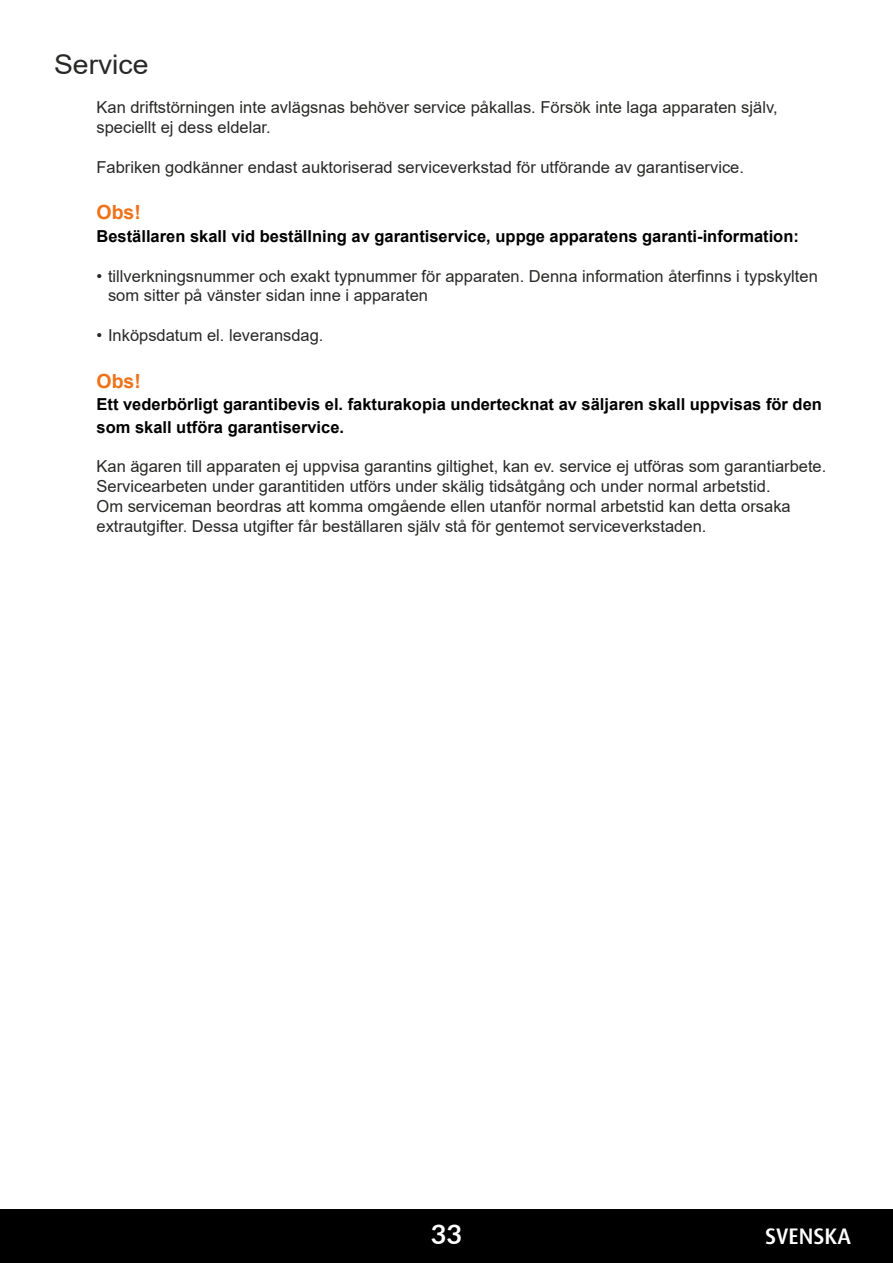
<style>
.page{position:relative;width:893px;height:1263px;background:#fff}
.page>*{position:absolute;margin:0;border:0;box-sizing:border-box;transform-origin:0 0}
.t1{font:27px "Arial";color:#282827;scale:1.05 1}
.t2{font:700 27px "Lato";color:#fff}
.t3{font:500 22.5px "Dax OT";color:#fff}
.t4{font:700 19.5px "Arial";color:#ee7219}
.t5{font:16.5px/19.8px "Arial";color:#282827}
.t6{font:700 16.5px/22.5px "Arial";color:#000}
</style>
<div class="page">
<div style="left:0;top:1209px;width:893px;height:54px;background:#000"></div>
<h1 class="t1" style="left:54px;top:46px;width:92px">Service</h1>
<p class="t5" style="left:97px;top:97px;width:683px">Kan driftstörningen inte avlägsnas behöver service påkallas. Försök inte laga apparaten själv, speciellt ej dess eldelar.</p>
<p class="t5" style="left:97px;top:157px;width:649px">Fabriken godkänner endast auktoriserad serviceverkstad för utförande av garantiservice.</p>
<p class="t4" style="left:97px;top:199px;width:46px">Obs!</p>
<p class="t6" style="left:97px;top:225px;width:704px">Beställaren skall vid beställning av garantiservice, uppge apparatens garanti-information:</p>
<p class="t5" style="left:108px;top:266px;width:711px;text-indent:-11px">• tillverkningsnummer och exakt typnummer för apparaten. Denna information återfinns i typskylten som sitter på vänster sidan inne i apparaten</p>
<p class="t5" style="left:97px;top:325px;width:229px">• Inköpsdatum el. leveransdag.</p>
<p class="t4" style="left:97px;top:367px;width:46px">Obs!</p>
<p class="t6" style="left:97px;top:393px;width:727px">Ett vederbörligt garantibevis el. fakturakopia undertecknat av säljaren skall uppvisas för den som skall utföra garantiservice.</p>
<p class="t5" style="left:97px;top:457px;width:731px">Kan ägaren till apparaten ej uppvisa garantins giltighet, kan ev. service ej utföras som garantiarbete.<br>Servicearbeten under garantitiden utförs under skälig tidsåtgång och under normal arbetstid.<br>Om serviceman beordras att komma omgående ellen utanför normal arbetstid kan detta orsaka extrautgifter. Dessa utgifter får beställaren själv stå för gentemot serviceverkstaden.</p>
<h1 class="t2" style="left:431px;top:1214px;width:33px">33</h1>
<h2 class="t3" style="left:765px;top:1222px;width:87px">SVENSKA</h2>
</div>
